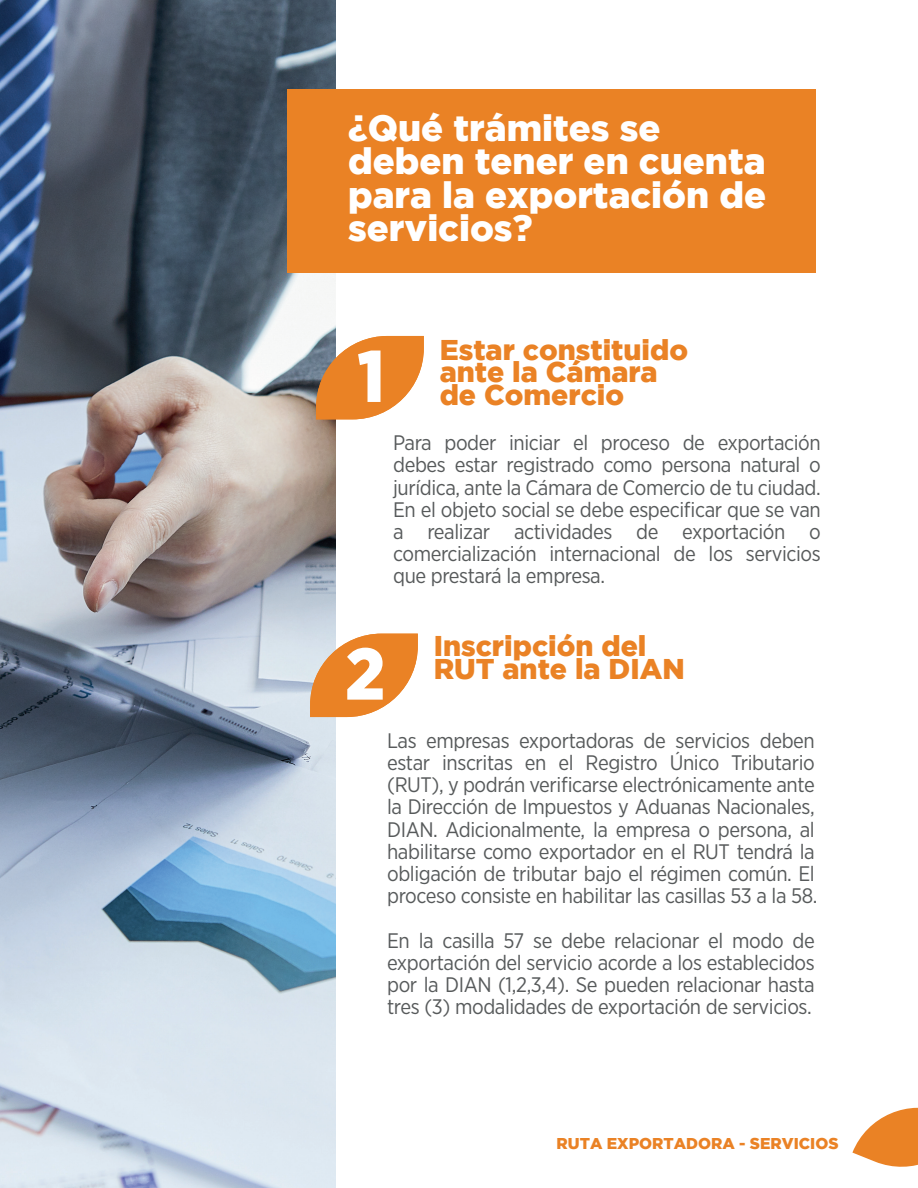
<style>
.page{position:relative;width:918px;height:1188px;background:#fff}
.page>*{position:absolute;margin:0;border:0;box-sizing:border-box;transform-origin:0 0}
.t1{font:900 73.05px "Gotham Narrow";color:#fff}
.t2{font:900 36.45px/33.2px "Gotham";color:#fff}
.t3{font:900 28.5px/22.8px "Gotham";color:#ea8225}
.t4{font:21px/22.2px "Gotham Narrow";letter-spacing:-.02em;color:#575a5b;text-align:justify}
.t5{font:900 15.6px "Gotham";color:#ea8225}
</style>
<div class="page">
<img style="left:0;top:0;width:335px;height:1188px">
<div style="left:287px;top:89px;width:528px;height:184px;background:#ea8225"></div>
<svg style="left:852px;top:1107px;width:66px;height:60px"></svg>
<svg style="left:316px;top:336px;width:108px;height:83px"></svg>
<svg style="left:310px;top:634px;width:108px;height:83px;background:#eb9c57"></svg>
<h2 class="t2" style="left:348px;top:111px;width:420px">¿Qué trámites se deben tener en cuenta para la exportación de servicios?</h2>
<h1 class="t1" style="left:357px;top:328px;width:29px">1</h1>
<h3 class="t3" style="left:440px;top:337px;width:250px">Estar constituido ante la Cámara de Comercio</h3>
<p class="t4" style="left:393px;top:431px;width:429px">Para poder iniciar el proceso de exportación debes estar registrado como persona natural o jurídica, ante la Cámara de Comercio de tu ciudad.<br>En el objeto social se debe especificar que se van a realizar actividades de exportación o comercialización internacional de los servicios que prestará la empresa.</p>
<h1 class="t1" style="left:345px;top:626px;width:41px">2</h1>
<h1 class="t1" style="left:351px;top:626px;width:29px">1</h1>
<h3 class="t3" style="left:434px;top:634px;width:253px">Inscripción del<br>RUT ante la DIAN</h3>
<p class="t4" style="left:387px;top:729px;width:432px;text-align:left">Las empresas exportadoras de servicios deben estar inscritas en el Registro Único Tributario (RUT), y podrán verificarse electrónicamente ante la Dirección de Impuestos y Aduanas Nacionales, DIAN. Adicionalmente, la empresa o persona, al habilitarse como exportador en el RUT tendrá la obligación de tributar bajo el régimen común. El proceso consiste en habilitar las casillas 53 a la 58.</p>
<p class="t4" style="left:387px;top:929px;width:429px">En la casilla 57 se debe relacionar el modo de exportación del servicio acorde a los establecidos por la DIAN (1,2,3,4). Se pueden relacionar hasta tres (3) modalidades de exportación de servicios.</p>
<p class="t5" style="left:557px;top:1134px;width:283px">RUTA EXPORTADORA - SERVICIOS</p>
</div>
